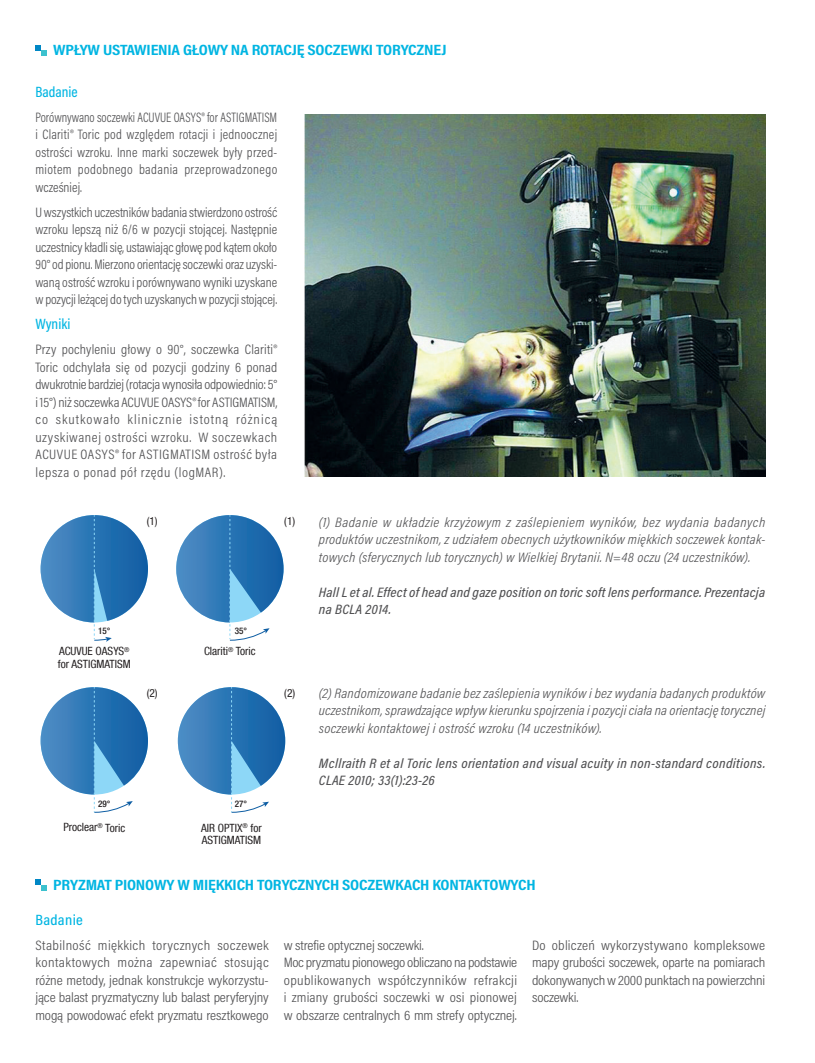
<style>
.page{position:relative;width:815px;height:1063px;background:#fff}
.page>*{position:absolute;margin:0;border:0;box-sizing:border-box;transform-origin:0 0}
.t1{font:700 15px "Acumin Pro Cond";letter-spacing:-.015em;color:#00b5e2;scale:1.18 1}
.t2{font:500 15px "Acumin Pro Cond";color:#00b5e2}
.t3{font:500 15px "Acumin Pro Cond";letter-spacing:.02em;color:#00b5e2;scale:1.08 1}
.t4{font:300 13.75px/17.5px "Acumin Pro Cond";letter-spacing:-.005em;color:#505052;text-align:justify;scale:1.1 1}
.t5{font:italic 300 13.75px/17.5px "Acumin Pro Cond";letter-spacing:.02em;color:#505052;text-align:justify;scale:1.08 1}
.t6{font:300 13.75px/17.5px "Acumin Pro Cond";letter-spacing:-.005em;color:#505052;text-align:justify;scale:1.05 1}
.t7{font:300 13.75px/17.5px "Acumin Pro Cond";letter-spacing:-.005em;color:#505052;text-align:justify}
.t8{font:italic 500 13.75px/17.5px "Acumin Pro Cond";letter-spacing:.02em;color:#505052;scale:1.08 1}
.t9{font:300 13.75px/17.5px "Acumin Pro Cond";letter-spacing:-.005em;color:#505052;text-align:justify;scale:.92 1}
.t10{font:condensed 11.38px/12.5px "Helvetica Neue LT Com";color:#231f20}
.t11{font:500 condensed 9.12px "Helvetica Neue LT Com";color:#231f20}
</style>
<div class="page">
<svg style="left:35px;top:45px;width:12px;height:11px"></svg>
<img style="left:41px;top:515px;width:107px;height:107px">
<img style="left:41px;top:687px;width:107px;height:108px">
<img style="left:178px;top:687px;width:107px;height:108px">
<img style="left:176px;top:515px;width:108px;height:107px">
<svg style="left:93px;top:515px;width:19px;height:127px;background:#5696c8"></svg>
<svg style="left:93px;top:687px;width:40px;height:126px"></svg>
<svg style="left:231px;top:687px;width:38px;height:126px"></svg>
<svg style="left:229px;top:515px;width:41px;height:126px"></svg>
<img style="left:305px;top:114px;width:460px;height:362px">
<svg style="left:35px;top:880px;width:12px;height:10px"></svg>
<p class="t1" style="left:53px;top:40px;width:335px">WPŁYW USTAWIENIA GŁOWY NA ROTACJĘ SOCZEWKI TORYCZNEJ</p>
<p class="t2" style="left:35px;top:82px;width:44px">Badanie</p>
<p class="t9" style="left:35px;top:108px;width:264px">Porównywano soczewki ACUVUE OASYS® for ASTIGMATISM i Clariti® Toric pod względem rotacji i jednoocznej ostrości wzroku. Inne marki soczewek były przed&shy;miotem podobnego badania przeprowadzonego wcześniej.</p>
<p class="t7" style="left:35px;top:203px;width:243px">U wszystkich uczestników badania stwierdzono ostrość wzroku lepszą niż 6/6 w pozycji stojącej. Następnie uczestnicy kładli się, ustawiając głowę pod kątem około 90° od pionu. Mierzono orientację soczewki oraz uzyski&shy;waną ostrość wzroku i porównywano wyniki uzyskane w pozycji leżącej do tych uzyskanych w pozycji stojącej.</p>
<p class="t2" style="left:35px;top:314px;width:36px">Wyniki</p>
<p class="t6" style="left:35px;top:341px;width:232px">Przy pochyleniu głowy o 90°, soczewka Clariti® Toric odchylała się od pozycji godziny 6 ponad dwukrotnie bardziej (rotacja wynosiła odpowiednio: 5° i 15°) niż soczewka ACUVUE OASYS® for ASTIGMATISM, co skutkowało klinicznie istotną różnicą uzyskiwanej ostrości wzroku. W soczewkach ACUVUE OASYS® for ASTIGMATISM ostrość była lepsza o ponad pół rzędu (logMAR).</p>
<p class="t10" style="left:147px;top:515px;width:12px">(1)</p>
<p class="t10" style="left:284px;top:515px;width:12px">(1)</p>
<p class="t11" style="left:98px;top:625px;width:14px">15°</p>
<p class="t10" style="left:58px;top:645px;width:75px">ACUVUE OASYS<sup>® </sup>for ASTIGMATISM</p>
<p class="t11" style="left:235px;top:625px;width:14px">35°</p>
<p class="t10" style="left:204px;top:645px;width:53px">Clariti<sup>®</sup> Toric</p>
<p class="t10" style="left:147px;top:686px;width:12px">(2)</p>
<p class="t10" style="left:284px;top:686px;width:12px">(2)</p>
<p class="t11" style="left:98px;top:798px;width:14px">29°</p>
<p class="t11" style="left:235px;top:798px;width:14px">27°</p>
<p class="t10" style="left:63px;top:821px;width:63px">Proclear<sup>®</sup> Toric</p>
<p class="t10" style="left:201px;top:821px;width:62px">AIR OPTIX<sup>®</sup> for<br>ASTIGMATISM</p>
<p class="t5" style="left:319px;top:513px;width:415px">(1) Badanie w układzie krzyżowym z zaślepieniem wyników, bez wydania badanych produktów uczestnikom, z udziałem obecnych użytkowników miękkich soczewek kontak&shy;towych (sferycznych lub torycznych) w Wielkiej Brytanii. N=48 oczu (24 uczestników).</p>
<p class="t8" style="left:319px;top:583px;width:415px">Hall L et al. Effect of head and gaze position on toric soft lens performance. Prezentacja na BCLA 2014.</p>
<p class="t5" style="left:319px;top:684px;width:415px">(2) Randomizowane badanie bez zaślepienia wyników i bez wydania badanych produktów uczestnikom, sprawdzające wpływ kierunku spojrzenia i pozycji ciała na orientację torycznej soczewki kontaktowej i ostrość wzroku (14 uczestników).</p>
<p class="t8" style="left:319px;top:754px;width:415px">Mcllraith R et al Toric lens orientation and visual acuity in non-standard conditions.<br>CLAE 2010; 33(1):23-26</p>
<p class="t1" style="left:53px;top:874px;width:410px">PRYZMAT PIONOWY W MIĘKKICH TORYCZNYCH SOCZEWKACH KONTAKTOWYCH</p>
<p class="t3" style="left:35px;top:910px;width:45px">Badanie</p>
<p class="t4" style="left:35px;top:936px;width:214px">Stabilność miękkich torycznych soczewek kontaktowych można zapewniać stosując różne metody, jednak konstrukcje wykorzystu&shy;jące balast pryzmatyczny lub balast peryferyjny mogą powodować efekt pryzmatu resztkowego</p>
<p class="t4" style="left:284px;top:936px;width:214px;text-align:left">w strefie optycznej soczewki.<br>Moc pryzmatu pionowego obliczano na podstawie opublikowanych współczynników refrakcji i zmiany grubości soczewki w osi pionowej w obszarze centralnych 6 mm strefy optycznej.</p>
<p class="t4" style="left:532px;top:936px;width:214px">Do obliczeń wykorzystywano kompleksowe mapy grubości soczewek, oparte na pomiarach dokonywanych w 2000 punktach na powierzchni soczewki.</p>
</div>
